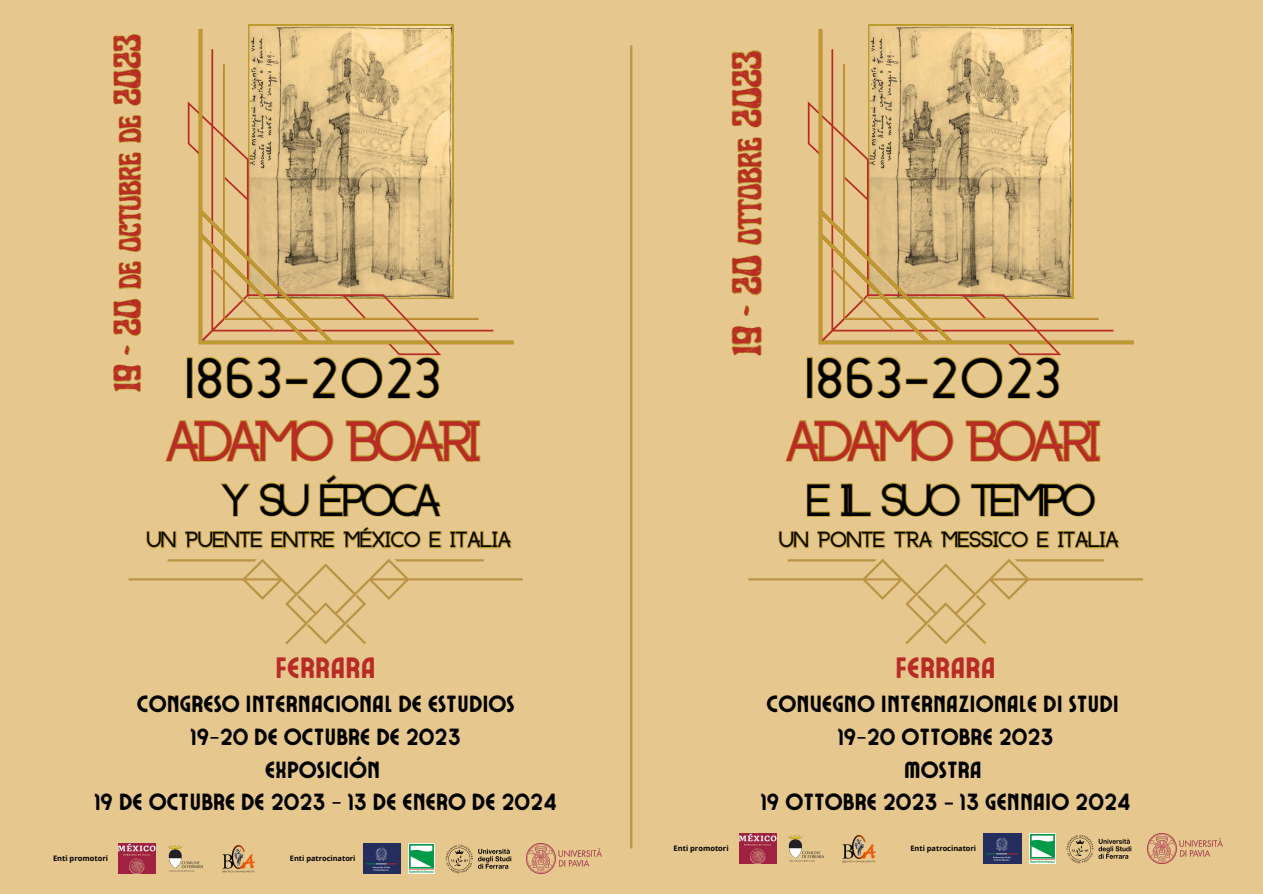
<style>
.page{position:relative;width:1263px;height:894px;background:#fff}
.page>*{position:absolute;margin:0;border:0;box-sizing:border-box;transform-origin:0 0}
.t1{font:700 45.45px "Anchorage";letter-spacing:-.14em;color:#b92b25}
.t2{font:700 45.45px "Anchorage";letter-spacing:.085em;color:#000}
.t3{font:40.95px "Art Nuvo Letterpress";letter-spacing:-.02em;color:#b92b25}
.t4{font:37.95px "Art Nuvo Letterpress";letter-spacing:-.02em;color:#b92b25}
.t5{font:700 36px "Anchorage";letter-spacing:-.125em;color:#000}
.t6{font:29.4px "Ayr Lucidity Condensed";color:#b92b25}
.t7{font:23.4px "Ayr Lucidity Condensed";color:#000}
.t8{font:23.4px "Ayr Lucidity Condensed";letter-spacing:.08em;color:#000}
.t9{font:700 17.4px "Anchorage";color:#000}
.t10{font:700 7.5px "Open Sans";color:#000}
.t11{font:700 7.35px "Open Sans";color:#000}
</style>
<div class="page">
<div style="left:0;top:0;width:1263px;height:893px;background:#e6c78e"></div>
<hr style="left:630px;top:46px;width:2px;height:801px;background:#ba9545">
<svg style="left:808px;top:29px;width:325px;height:326px"></svg>
<svg style="left:819px;top:29px;width:314px;height:315px"></svg>
<svg style="left:829px;top:266px;width:67px;height:66px"></svg>
<svg style="left:749px;top:559px;width:394px;height:85px"></svg>
<svg style="left:731px;top:50px;width:31px;height:306px"></svg>
<svg style="left:806px;top:355px;width:254px;height:44px"></svg>
<svg style="left:785px;top:420px;width:316px;height:42px"></svg>
<svg style="left:806px;top:482px;width:290px;height:35px"></svg>
<svg style="left:778px;top:530px;width:342px;height:19px"></svg>
<svg style="left:188px;top:29px;width:325px;height:326px"></svg>
<svg style="left:199px;top:29px;width:314px;height:315px"></svg>
<svg style="left:209px;top:266px;width:67px;height:66px"></svg>
<svg style="left:129px;top:559px;width:394px;height:85px"></svg>
<svg style="left:113px;top:34px;width:29px;height:358px"></svg>
<svg style="left:186px;top:355px;width:254px;height:44px"></svg>
<svg style="left:165px;top:420px;width:316px;height:42px"></svg>
<svg style="left:220px;top:474px;width:221px;height:43px"></svg>
<svg style="left:146px;top:526px;width:366px;height:23px"></svg>
<img style="left:739px;top:833px;width:37px;height:29px">
<img style="left:789px;top:835px;width:35px;height:27px">
<img style="left:843px;top:835px;width:32px;height:27px">
<img style="left:1066px;top:834px;width:66px;height:28px">
<img style="left:1147px;top:833px;width:75px;height:29px">
<img style="left:1029px;top:833px;width:26px;height:29px">
<img style="left:984px;top:833px;width:37px;height:29px">
<img style="left:119px;top:843px;width:37px;height:29px">
<img style="left:168px;top:845px;width:35px;height:27px">
<img style="left:222px;top:845px;width:33px;height:27px">
<img style="left:445px;top:845px;width:67px;height:27px">
<img style="left:527px;top:843px;width:75px;height:29px">
<img style="left:409px;top:843px;width:25px;height:29px">
<img style="left:363px;top:843px;width:37px;height:29px">
<p class="t4" style="left:112px;top:392px;width:360px;rotate:-90deg">19 - 20 de octubre de 2023</p>
<p class="t2" style="left:186px;top:358px;width:255px">1863-2023</p>
<p class="t1" style="left:166px;top:421px;width:317px">ADAMO BOARI</p>
<p class="t5" style="left:222px;top:484px;width:220px">Y SU ÉPOCA</p>
<p class="t9" style="left:147px;top:532px;width:366px">UN PUENTE ENTRE MÉXICO E ITALIA</p>
<p class="t6" style="left:276px;top:648px;width:102px">FERRARA</p>
<p class="t8" style="left:137px;top:688px;width:378px">CONGRESO INTERNACIONAL DE ESTUDIOS</p>
<p class="t7" style="left:191px;top:721px;width:272px">19-20 DE OCTUBRE DE 2023</p>
<p class="t7" style="left:265px;top:754px;width:114px">EXPOSICIÓN</p>
<p class="t7" style="left:94px;top:786px;width:464px">19 DE OCTUBRE DE 2023 - 13 DE ENERO DE 2024</p>
<p class="t10" style="left:53px;top:852px;width:56px">Enti promotori</p>
<p class="t11" style="left:290px;top:853px;width:67px">Enti patrocinatori</p>
<p class="t3" style="left:730px;top:355px;width:307px;rotate:-90deg">19 - 20 ottobre 2023</p>
<p class="t2" style="left:806px;top:358px;width:255px">1863-2023</p>
<p class="t1" style="left:786px;top:421px;width:317px">ADAMO BOARI</p>
<p class="t5" style="left:806px;top:484px;width:291px">E IL SUO TEMPO</p>
<p class="t9" style="left:779px;top:532px;width:341px">UN PONTE TRA MESSICO E ITALIA</p>
<p class="t6" style="left:896px;top:648px;width:102px">FERRARA</p>
<p class="t8" style="left:767px;top:688px;width:351px">CONVEGNO INTERNAZIONALE DI STUDI</p>
<p class="t7" style="left:838px;top:721px;width:218px">19-20 OTTOBRE 2023</p>
<p class="t7" style="left:904px;top:754px;width:77px">MOSTRA</p>
<p class="t7" style="left:761px;top:786px;width:371px">19 OTTOBRE 2023 – 13 GENNAIO 2024</p>
<p class="t10" style="left:674px;top:843px;width:56px">Enti promotori</p>
<p class="t11" style="left:910px;top:843px;width:67px">Enti patrocinatori</p>
</div>
